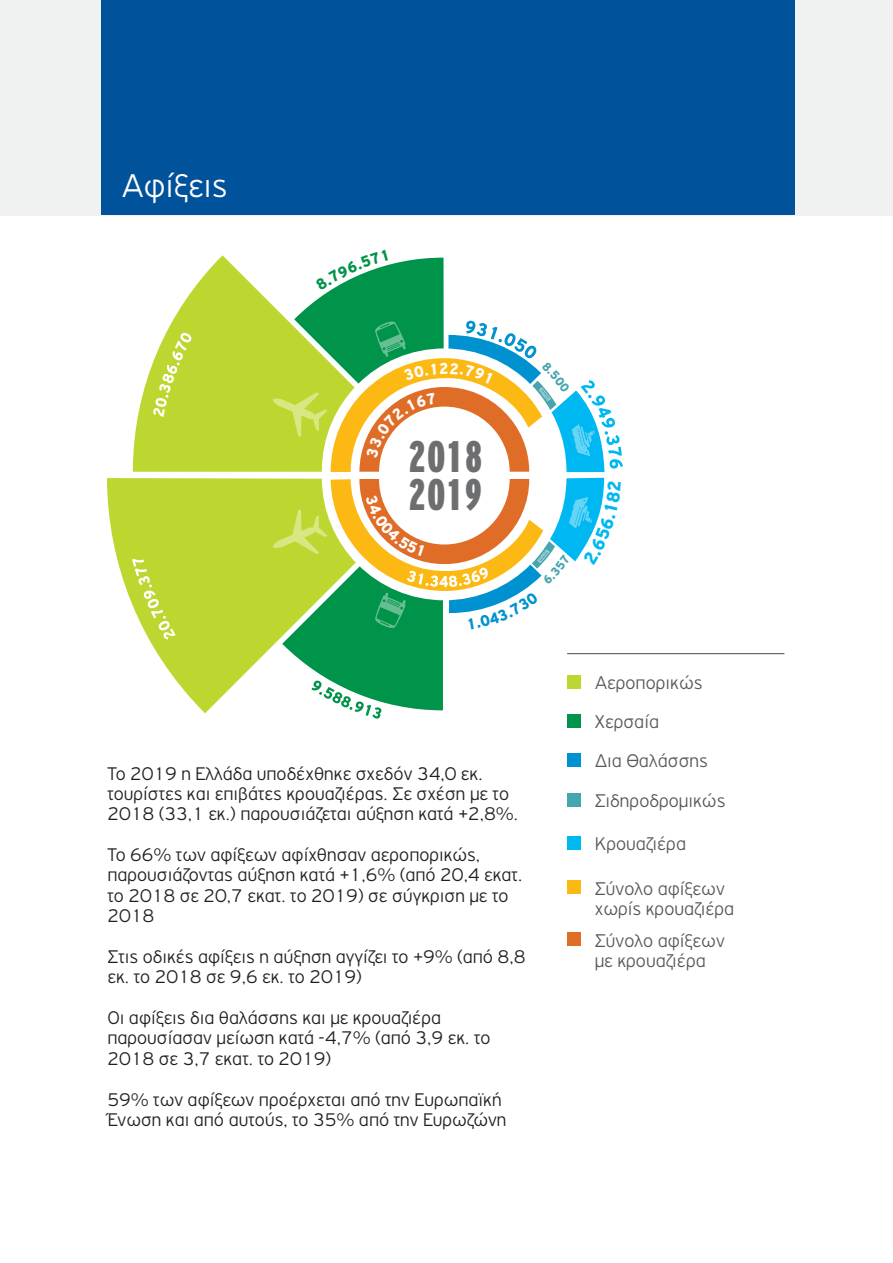
<style>
.page{position:relative;width:893px;height:1263px;background:#fff}
.page>*{position:absolute;margin:0;border:0;box-sizing:border-box;transform-origin:0 0}
.t1{font:900 47.4px/38.1px "PF Highway Gothic Comp";color:#6d6e70}
.t2{font:300 34.95px "PF Highway Gothic";color:#fff}
.t3{font:300 19.65px/39.5px "PF Highway Gothic";color:#58595b}
.t4{font:300 19.5px/20.4px "PF Highway Gothic";color:#231f20}
</style>
<div class="page">
<div style="left:0;top:0;width:893px;height:216px;background:#f0f2f1"></div>
<div style="left:101px;top:0;width:694px;height:214px;background:#00539b"></div>
<div style="left:567px;top:714px;width:13px;height:13px;background:#00944a"></div>
<div style="left:567px;top:753px;width:13px;height:13px;background:#0092d0"></div>
<div style="left:567px;top:793px;width:13px;height:13px;background:#47a5af"></div>
<div style="left:567px;top:836px;width:13px;height:13px;background:#00b8f1"></div>
<div style="left:567px;top:880px;width:13px;height:13px;background:#fdb913"></div>
<div style="left:567px;top:933px;width:13px;height:13px;background:#df6d27"></div>
<hr style="left:567px;top:653px;width:217px;height:1px;background:#58595b">
<svg style="left:133px;top:255px;width:139px;height:217px;fill:#bed730"></svg>
<svg style="left:107px;top:478px;width:165px;height:235px;fill:#bed730"></svg>
<svg style="left:153px;top:332px;width:39px;height:85px;background:#cade57"></svg>
<svg style="left:132px;top:559px;width:44px;height:81px;background:#cade58"></svg>
<svg style="left:272px;top:257px;width:351px;height:215px"></svg>
<svg style="left:272px;top:478px;width:349px;height:241px"></svg>
<h2 class="t2" style="left:122px;top:169px;width:108px">Αφίξεις</h2>
<h1 class="t1" style="left:409px;top:440px;width:75px">2018<br>2019</h1>
<p class="t4" style="left:107px;top:764px;width:412px">Το 2019 η Ελλάδα υποδέχθηκε σχεδόν 34,0 εκ. τουρίστες και επιβάτες κρουαζιέρας. Σε σχέση µε το<br>2018 (33,1 εκ.) παρουσιάζεται αύξηση κατά +2,8%.</p>
<p class="t4" style="left:107px;top:845px;width:416px">Το 66% των αφίξεων αφίχθησαν αεροπορικώς, παρουσιάζοντας αύξηση κατά +1,6% (από 20,4 εκατ. το 2018 σε 20,7 εκατ. το 2019) σε σύγκριση µε το 2018</p>
<p class="t4" style="left:107px;top:947px;width:419px">Στις οδικές αφίξεις η αύξηση αγγίζει το +9% (από 8,8 εκ. το 2018 σε 9,6 εκ. το 2019)</p>
<p class="t4" style="left:107px;top:1008px;width:385px">Οι αφίξεις δια θαλάσσης και µε κρουαζιέρα παρουσίασαν µείωση κατά -4,7% (από 3,9 εκ. το<br>2018 σε 3,7 εκατ. το 2019)</p>
<p class="t4" style="left:107px;top:1090px;width:401px">59% των αφίξεων προέρχεται από την Ευρωπαϊκή<br>Ένωση και από αυτούς, το 35% από την Ευρωζώνη</p>
<p class="t3" style="left:595px;top:664px;width:132px">Αεροπορικώς<br>Χερσαία<br>Δια Θαλάσσης<br>Σιδηροδροµικώς</p>
<p class="t3" style="left:595px;top:825px;width:93px">Κρουαζιέρα</p>
<p class="t3" style="left:595px;top:879px;width:141px;line-height:20.4px">Σύνολο αφίξεων χωρίς κρουαζιέρα</p>
<p class="t3" style="left:595px;top:931px;width:132px;line-height:20.4px">Σύνολο αφίξεων µε κρουαζιέρα</p>
</div>
